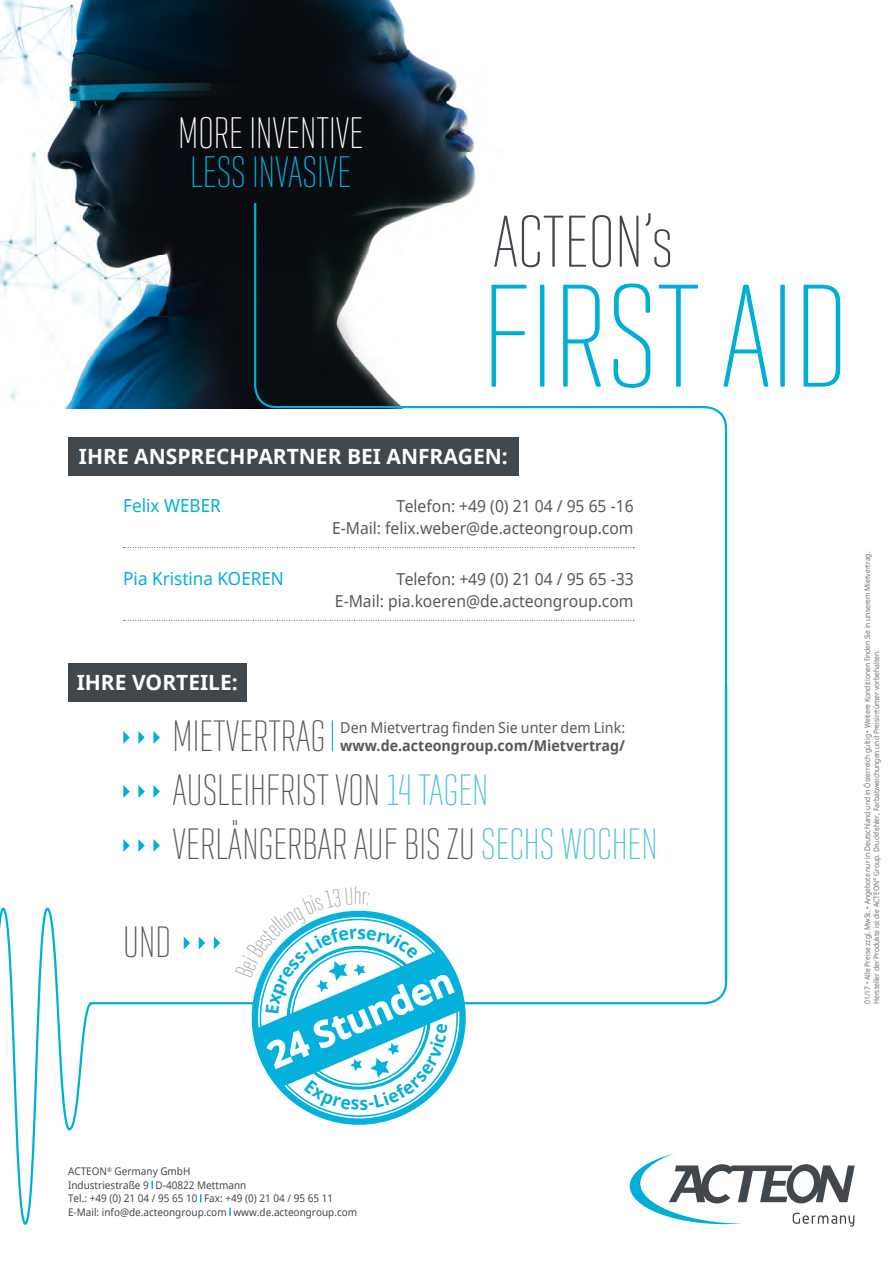
<style>
.page{position:relative;width:893px;height:1263px;background:#fff}
.page>*{position:absolute;margin:0;border:0;box-sizing:border-box;transform-origin:0 0}
.t1{font:200 150px "Geogrotesque X Comp";color:#00afd7;scale:1.04 1}
.t2{font:200 75px "Geogrotesque X Comp";color:#41484d;scale:1.04 1}
.t3{font:200 45.15px "Geogrotesque X Comp";color:#fff}
.t4{font:200 45.15px "Geogrotesque X Comp";color:#00afd7}
.t5{font:200 45px/54px "Geogrotesque X Comp";color:#58585a}
.t6{font:700 21px "Noto Sans";color:#fff}
.t7{font:18px "Noto Sans";color:#00afd7;scale:.95 1}
.t8{font:16.5px/22.5px "Noto Sans";color:#58585a;text-align:right;scale:.95 1}
.t9{font:15px "Noto Sans";color:#58585a;scale:.95 1}
.t10{font:700 15px "Noto Sans";color:#58585a;scale:.95 1}
.t11{font:10.5px/13.5px "Noto Sans";color:#41484d;scale:.95 1}
.t12{font:7.5px/9px "Noto Sans";color:#707173;scale:.9 1}
.s1{color:#4fc0df}
</style>
<div class="page">
<svg style="left:0;top:907px;width:91px;height:318px"></svg>
<img style="left:0;top:0;width:476px;height:408px">
<svg style="left:151px;top:1181px;width:2px;height:8px"></svg>
<svg style="left:229px;top:1208px;width:2px;height:8px"></svg>
<svg style="left:630px;top:1153px;width:225px;height:73px"></svg>
<svg style="left:253px;top:201px;width:475px;height:483px"></svg>
<svg style="left:88px;top:684px;width:640px;height:321px"></svg>
<div style="left:68px;top:437px;width:451px;height:39px;background:#41484d"></div>
<svg style="left:123px;top:731px;width:7px;height:13px"></svg>
<svg style="left:138px;top:731px;width:7px;height:13px"></svg>
<svg style="left:153px;top:731px;width:7px;height:13px"></svg>
<hr style="left:332px;top:720px;width:1px;height:31px;background:#00afd7">
<svg style="left:123px;top:785px;width:7px;height:13px"></svg>
<svg style="left:138px;top:785px;width:7px;height:13px"></svg>
<svg style="left:153px;top:785px;width:7px;height:13px"></svg>
<svg style="left:123px;top:839px;width:7px;height:13px"></svg>
<svg style="left:138px;top:839px;width:7px;height:13px"></svg>
<svg style="left:153px;top:839px;width:7px;height:13px"></svg>
<svg style="left:184px;top:936px;width:6px;height:13px"></svg>
<svg style="left:199px;top:936px;width:6px;height:13px"></svg>
<svg style="left:214px;top:936px;width:6px;height:13px"></svg>
<div style="left:68px;top:663px;width:179px;height:38px;background:#41484d"></div>
<svg style="left:124px;top:547px;width:510px;height:1px"></svg>
<svg style="left:124px;top:620px;width:510px;height:1px"></svg>
<svg style="left:304px;top:896px;width:176px;height:229px"></svg>
<svg style="left:235px;top:887px;width:220px;height:223px"></svg>
<h3 class="t3" style="left:178px;top:104px;width:187px">MORE INVENTIVE</h3>
<h3 class="t4" style="left:190px;top:143px;width:163px">LESS INVASIVE</h3>
<h2 class="t2" style="left:493px;top:194px;width:175px">ACTEON’s</h2>
<h1 class="t1" style="left:482px;top:242px;width:354px">FIRST AID</h1>
<h3 class="t6" style="left:79px;top:442px;width:430px">IHRE ANSPRECHPARTNER BEI ANFRAGEN:</h3>
<h3 class="t7" style="left:123px;top:493px;width:104px">Felix WEBER</h3>
<h3 class="t8" style="left:332px;top:494px;width:319px">Telefon: +49 (0) 21 04 / 95 65 -16<br>E-Mail: felix.weber@de.acteongroup.com</h3>
<h3 class="t7" style="left:123px;top:566px;width:171px">Pia Kristina KOEREN</h3>
<h3 class="t8" style="left:335px;top:567px;width:316px">Telefon: +49 (0) 21 04 / 95 65 -33<br>E-Mail: pia.koeren@de.acteongroup.com</h3>
<h3 class="t6" style="left:77px;top:667px;width:163px">IHRE VORTEILE:</h3>
<h3 class="t5" style="left:173px;top:707px;width:486px">MIETVERTRAG<br>AUSLEIHFRIST VON <span class="s1">14 TAGEN<br></span>VERLÄNGERBAR AUF BIS ZU <span class="s1">SECHS WOCHEN</span></h3>
<h3 class="t9" style="left:340px;top:717px;width:301px">Den Mietvertrag finden Sie unter dem Link:</h3>
<h3 class="t10" style="left:340px;top:735px;width:301px">www.de.acteongroup.com/Mietvertrag/</h3>
<h3 class="t5" style="left:123px;top:913px;width:49px">UND</h3>
<p class="t12" style="left:863px;top:1004px;width:504px;rotate:-90deg">01/17 • Alle Preise zzgl. MwSt. • Angebote nur in Deutschland und in Österreich gültig • Weitere Konditionen finden Sie in unserem Mietvertrag.<br>Hersteller der Produkte ist die ACTEON<sup>®</sup> Group. Druckfehler, Farbabweichungen und Preisirrtümer vorbehalten.</p>
<h3 class="t11" style="left:68px;top:1164px;width:306px">ACTEON<sup>®</sup> Germany GmbH<br>Industriestraße 9 D-40822 Mettmann<br>Tel.: +49 (0) 21 04 / 95 65 10 Fax: +49 (0) 21 04 / 95 65 11<br>E-Mail: info@de.acteongroup.com www.de.acteongroup.com</h3>
</div>
